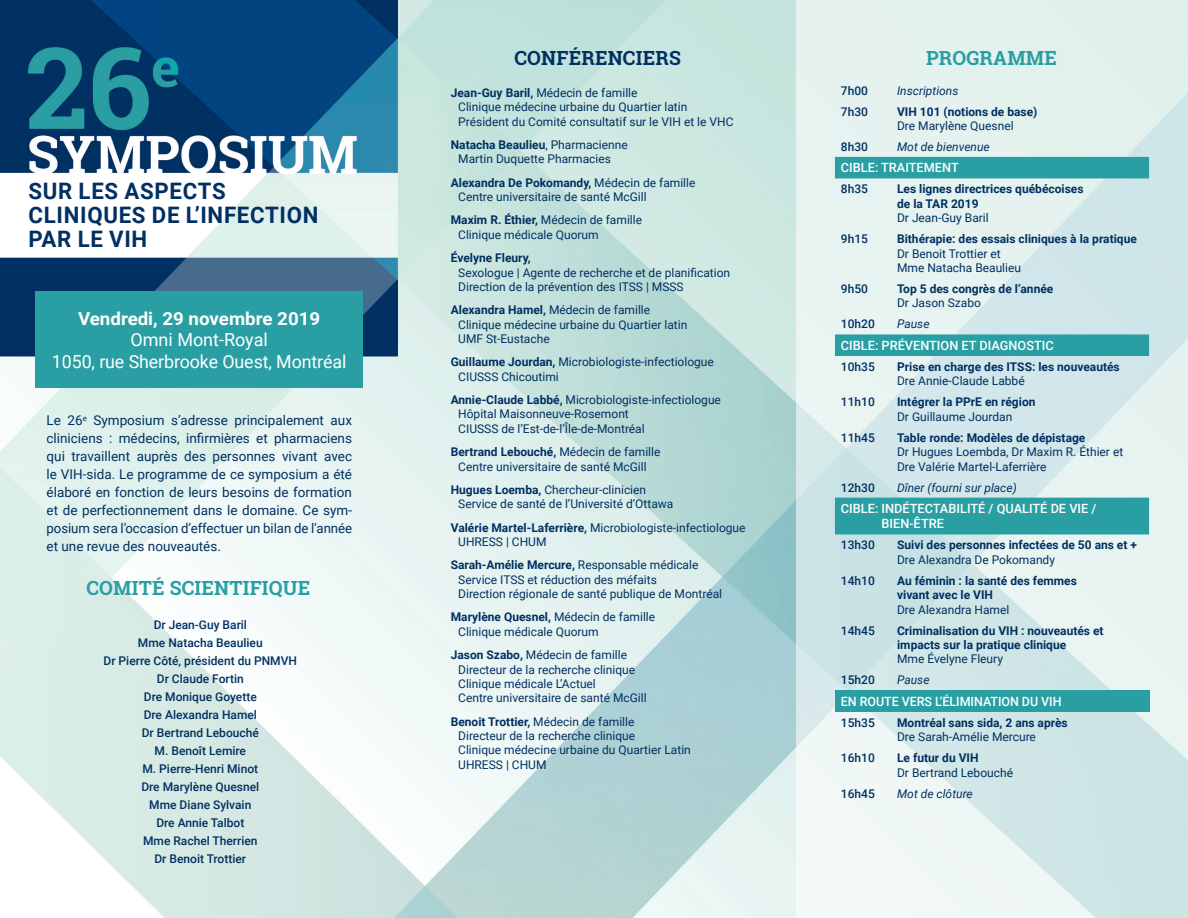
<style>
.page{position:relative;width:1188px;height:918px;background:#fff}
.page>*{position:absolute;margin:0;border:0;box-sizing:border-box;transform-origin:0 0}
.t1{font:700 22.65px/24px "Roboto";letter-spacing:.03em;color:#003062}
.t2{font:700 19.5px "Roboto Slab";letter-spacing:.01em;color:#299fa3}
.t3{font:700 19.5px "Roboto Slab";letter-spacing:.01em;color:#003062}
.t4{font:18px/21.6px "Roboto";letter-spacing:-.005em;color:#fff;text-align:center}
.t5{font:700 18px "Roboto";color:#fff;scale:1.04 1}
.t6{font:13.5px/18px "Roboto";letter-spacing:-.005em;color:#003062;text-align:justify}
.t7{font:500 12.75px/15.3px "Roboto";color:#fff}
.t8{font:12px/14.4px "Roboto";color:#003062}
.t9{font:700 12px/14.4px "Roboto";color:#003062}
.t10{font:500 12px "Roboto";color:#003062}
.t11{font:italic 12px "Roboto";color:#003062}
.s1{font-weight:700}
</style>
<div class="page">
<img style="left:0;top:0;width:796px;height:918px">
<div style="left:36px;top:292px;width:327px;height:96px;background:#299fa3"></div>
<svg style="left:796px;top:0;width:392px;height:918px;background:#ddedec"></svg>
<svg style="left:835px;top:157px;width:314px;height:377px;background:#b5dbdd"></svg>
<div style="left:835px;top:690px;width:314px;height:22px;background:#299fa3"></div>
<p class="t1" style="left:28px;top:178px;width:292px">SUR LES ASPECTS<br>CLINIQUES DE L’INFECTION<br>PAR LE VIH</p>
<p class="t5" style="left:78px;top:306px;width:234px">Vendredi, 29 novembre 2019</p>
<p class="t4" style="left:52px;top:329px;width:296px">Omni Mont-Royal<br>1050, rue Sherbrooke Ouest, Montréal</p>
<p class="t6" style="left:47px;top:411px;width:307px">Le 26<sup>e</sup> Symposium s’adresse principalement aux cliniciens : médecins, infirmières et pharmaciens qui travaillent auprès des personnes vivant avec le VIH-sida. Le programme de ce symposium a été élaboré en fonction de leurs besoins de formation et de perfectionnement dans le domaine. Ce sym&shy;posium sera l’occasion d’effectuer un bilan de l’année et une revue des nouveautés.</p>
<p class="t2" style="left:86px;top:575px;width:225px">COMITÉ SCIENTIFIQUE</p>
<p class="t10" style="left:154px;top:616px;width:95px">Dr Jean-Guy Baril</p>
<p class="t10" style="left:138px;top:634px;width:126px">Mme Natacha Beaulieu</p>
<p class="t10" style="left:104px;top:652px;width:195px">Dr Pierre Côté, président du PNMVH</p>
<p class="t10" style="left:157px;top:670px;width:88px">Dr Claude Fortin</p>
<p class="t10" style="left:144px;top:688px;width:114px">Dre Monique Goyette</p>
<p class="t10" style="left:144px;top:706px;width:115px">Dre Alexandra Hamel</p>
<p class="t10" style="left:142px;top:724px;width:119px">Dr Bertrand Lebouché</p>
<p class="t10" style="left:155px;top:742px;width:93px">M. Benoît Lemire</p>
<p class="t10" style="left:142px;top:760px;width:117px">M. Pierre-Henri Minot</p>
<p class="t10" style="left:141px;top:778px;width:119px">Dre Marylène Quesnel</p>
<p class="t10" style="left:149px;top:796px;width:104px">Mme Diane Sylvain</p>
<p class="t10" style="left:156px;top:814px;width:89px">Dre Annie Talbot</p>
<p class="t10" style="left:143px;top:832px;width:116px">Mme Rachel Therrien</p>
<p class="t10" style="left:154px;top:850px;width:93px">Dr Benoit Trottier</p>
<p class="t3" style="left:514px;top:44px;width:168px">CONFÉRENCIERS</p>
<p class="t8" style="left:458px;top:85px;width:277px;text-indent:-8px"><span class="s1">Jean-Guy Baril,</span> Médecin de famille<br>Clinique médecine urbaine du Quartier latin<br>Président du Comité consultatif sur le VIH et le VHC</p>
<p class="t8" style="left:458px;top:137px;width:171px;text-indent:-8px"><span class="s1">Natacha Beaulieu</span>, Pharmacienne<br>Martin Duquette Pharmacies</p>
<p class="t8" style="left:458px;top:175px;width:239px;text-indent:-8px"><span class="s1">Alexandra De Pokomandy,</span> Médecin de famille<br>Centre universitaire de santé McGill</p>
<p class="t8" style="left:458px;top:213px;width:185px;text-indent:-8px"><span class="s1">Maxim R. Éthier,</span> Médecin de famille<br>Clinique médicale Quorum</p>
<p class="t8" style="left:458px;top:250px;width:273px;text-indent:-8px"><span class="s1">Évelyne Fleury,<br></span>Sexologue | Agente de recherche et de planification<br>Direction de la prévention des ITSS | MSSS</p>
<p class="t8" style="left:458px;top:302px;width:231px;text-indent:-8px"><span class="s1">Alexandra Hamel,</span> Médecin de famille<br>Clinique médecine urbaine du Quartier latin<br>UMF St-Eustache</p>
<p class="t8" style="left:458px;top:354px;width:257px;text-indent:-8px"><span class="s1">Guillaume Jourdan,</span> Microbiologiste-infectiologue<br>CIUSSS Chicoutimi</p>
<p class="t8" style="left:458px;top:392px;width:264px;text-indent:-8px"><span class="s1">Annie-Claude Labbé,</span> Microbiologiste-infectiologue<br>Hôpital Maisonneuve-Rosemont<br>CIUSSS de l’Est-de-l’Île-de-Montréal</p>
<p class="t8" style="left:451px;top:444px;width:211px;text-align:center"><span class="s1">Bertrand Lebouché,</span> Médecin de famille<br>Centre universitaire de santé McGill</p>
<p class="t8" style="left:458px;top:482px;width:217px;text-indent:-8px"><span class="s1">Hugues Loemba,</span> Chercheur-clinicien<br>Service de santé de l’Université d’Ottawa</p>
<p class="t8" style="left:458px;top:520px;width:289px;text-indent:-8px"><span class="s1">Valérie Martel-Laferrière,</span> Microbiologiste-infectiologue<br>UHRESS | CHUM</p>
<p class="t8" style="left:458px;top:557px;width:265px;text-indent:-8px"><span class="s1">Sarah-Amélie Mercure,</span> Responsable médicale<br>Service ITSS et réduction des méfaits<br>Direction régionale de santé publique de Montréal</p>
<p class="t8" style="left:458px;top:610px;width:198px;text-indent:-8px"><span class="s1">Marylène Quesnel,</span> Médecin de famille<br>Clinique médicale Quorum</p>
<p class="t8" style="left:458px;top:647px;width:190px;text-indent:-8px"><span class="s1">Jason Szabo,</span> Médecin de famille Directeur de la recherche clinique Clinique médicale L’Actuel<br>Centre universitaire de santé McGill</p>
<p class="t8" style="left:458px;top:714px;width:234px;text-indent:-8px"><span class="s1">Benoit Trottier,</span> Médecin de famille<br>Directeur de la recherche clinique<br>Clinique médecine urbaine du Quartier Latin<br>UHRESS | CHUM</p>
<p class="t2" style="left:926px;top:44px;width:132px">PROGRAMME</p>
<p class="t10" style="left:841px;top:82px;width:29px">7h00</p>
<p class="t11" style="left:897px;top:82px;width:63px">Inscriptions</p>
<p class="t10" style="left:841px;top:103px;width:29px">7h30</p>
<p class="t9" style="left:897px;top:104px;width:142px">VIH 101 (notions de base)</p>
<p class="t8" style="left:897px;top:118px;width:118px">Dre Marylène Quesnel</p>
<p class="t10" style="left:841px;top:138px;width:29px">8h30</p>
<p class="t11" style="left:897px;top:138px;width:94px">Mot de bienvenue</p>
<p class="t7" style="left:841px;top:160px;width:119px">CIBLE: TRAITEMENT</p>
<p class="t10" style="left:841px;top:181px;width:29px">8h35</p>
<p class="t9" style="left:897px;top:182px;width:188px">Les lignes directrices québécoises de la TAR 2019</p>
<p class="t8" style="left:897px;top:210px;width:93px">Dr Jean-Guy Baril</p>
<p class="t10" style="left:841px;top:231px;width:29px">9h15</p>
<p class="t9" style="left:897px;top:231px;width:241px">Bithérapie: des essais cliniques à la pratique</p>
<p class="t8" style="left:897px;top:246px;width:105px">Dr Benoit Trottier et</p>
<p class="t8" style="left:897px;top:260px;width:126px">Mme Natacha Beaulieu</p>
<p class="t10" style="left:841px;top:280px;width:29px">9h50</p>
<p class="t9" style="left:897px;top:281px;width:158px">Top 5 des congrès de l’année</p>
<p class="t8" style="left:897px;top:296px;width:85px">Dr Jason Szabo</p>
<p class="t10" style="left:841px;top:316px;width:35px">10h20</p>
<p class="t11" style="left:897px;top:316px;width:34px">Pause</p>
<p class="t7" style="left:841px;top:337px;width:214px">CIBLE: PRÉVENTION ET DIAGNOSTIC</p>
<p class="t10" style="left:841px;top:358px;width:35px">10h35</p>
<p class="t9" style="left:897px;top:359px;width:224px">Prise en charge des ITSS: les nouveautés</p>
<p class="t8" style="left:897px;top:374px;width:129px">Dre Annie-Claude Labbé</p>
<p class="t10" style="left:841px;top:394px;width:35px">11h10</p>
<p class="t9" style="left:897px;top:395px;width:140px">Intégrer la PPrE en région</p>
<p class="t8" style="left:897px;top:409px;width:117px">Dr Guillaume Jourdan</p>
<p class="t10" style="left:841px;top:429px;width:35px">11h45</p>
<p class="t9" style="left:897px;top:430px;width:190px">Table ronde: Modèles de dépistage</p>
<p class="t8" style="left:897px;top:444px;width:228px">Dr Hugues Loembda, Dr Maxim R. Éthier et<br>Dre Valérie Martel-Laferrière</p>
<p class="t10" style="left:841px;top:479px;width:35px">12h30</p>
<p class="t11" style="left:897px;top:479px;width:121px">Dîner (fourni sur place)</p>
<p class="t7" style="left:882px;top:501px;width:217px;text-indent:-41px">CIBLE: INDÉTECTABILITÉ / QUALITÉ DE VIE /<br>BIEN-ÊTRE</p>
<p class="t10" style="left:841px;top:537px;width:35px">13h30</p>
<p class="t9" style="left:897px;top:538px;width:241px">Suivi des personnes infectées de 50 ans et +</p>
<p class="t8" style="left:897px;top:552px;width:159px">Dre Alexandra De Pokomandy</p>
<p class="t10" style="left:841px;top:572px;width:35px">14h10</p>
<p class="t9" style="left:897px;top:573px;width:181px">Au féminin : la santé des femmes vivant avec le VIH</p>
<p class="t8" style="left:897px;top:602px;width:114px">Dre Alexandra Hamel</p>
<p class="t10" style="left:841px;top:622px;width:35px">14h45</p>
<p class="t9" style="left:897px;top:623px;width:208px">Criminalisation du VIH : nouveautés et impacts sur la pratique clinique</p>
<p class="t8" style="left:897px;top:652px;width:107px">Mme Évelyne Fleury</p>
<p class="t10" style="left:841px;top:672px;width:35px">15h20</p>
<p class="t11" style="left:897px;top:672px;width:34px">Pause</p>
<p class="t7" style="left:841px;top:693px;width:222px">EN ROUTE VERS L’ÉLIMINATION DU VIH</p>
<p class="t10" style="left:841px;top:714px;width:35px">15h35</p>
<p class="t9" style="left:897px;top:715px;width:172px">Montréal sans sida, 2 ans après</p>
<p class="t8" style="left:897px;top:730px;width:140px">Dre Sarah-Amélie Mercure</p>
<p class="t10" style="left:841px;top:750px;width:35px">16h10</p>
<p class="t9" style="left:897px;top:751px;width:83px">Le futur du VIH</p>
<p class="t8" style="left:897px;top:765px;width:117px">Dr Bertrand Lebouché</p>
<p class="t10" style="left:841px;top:785px;width:35px">16h45</p>
<p class="t11" style="left:897px;top:785px;width:77px">Mot de clôture</p>
</div>
